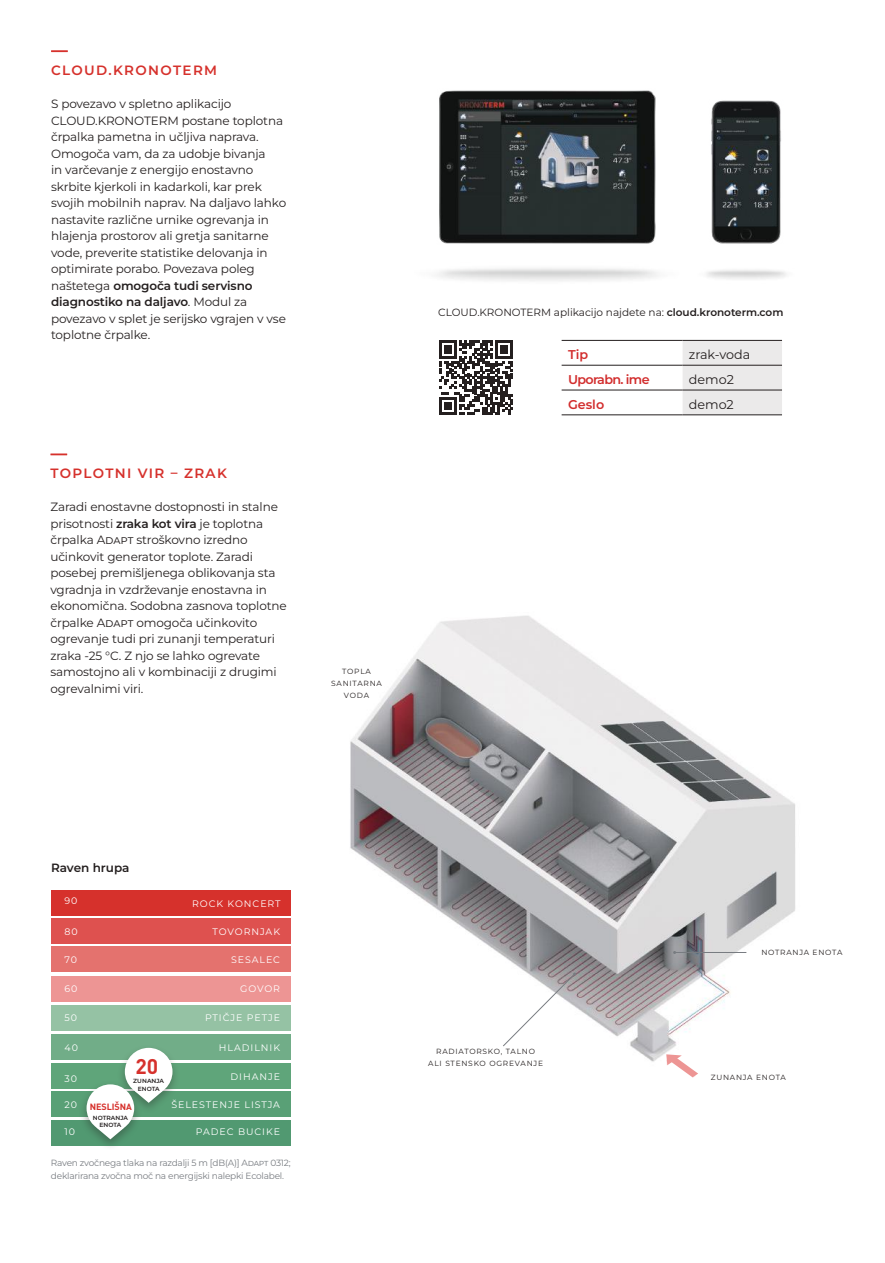
<style>
.page{position:relative;width:885px;height:1263px;background:#fff}
.page>*{position:absolute;margin:0;border:0;box-sizing:border-box;transform-origin:0 0}
.t1{font:700 21px "DIN Pro";color:#d6312c}
.t2{font:600 13.5px "Montserrat";letter-spacing:.1em;color:#d6312c}
.t3{font:12.75px "Montserrat";color:#241f1f}
.t4{font:600 12.75px "Montserrat";letter-spacing:-.05em;color:#d22d2d}
.t5{font:600 12.75px "Montserrat";letter-spacing:-.025em;color:#d22d2d}
.t6{font:12px/16.5px "Montserrat";letter-spacing:-.01em;color:#241f1f}
.t7{font:600 12px "Montserrat";color:#241f1f}
.t8{font:10.5px "Montserrat";color:#241f1f}
.t9{font:9.45px "Montserrat";letter-spacing:.1em;color:#fff}
.t10{font:9px/13.5px "Montserrat";letter-spacing:-.025em;color:#787c81}
.t11{font:700 9px "DIN Pro";letter-spacing:-.01em;color:#d6312c}
.t12{font:7.5px/12px "Montserrat";letter-spacing:.1em;color:#241f1f;text-align:center}
.t13{font:600 6px/7.2px "Montserrat";letter-spacing:.01em;color:#241f1f;text-align:center}
.s1{font-weight:600}
</style>
<div class="page">
<img style="left:350px;top:615px;width:445px;height:463px">
<svg style="left:50px;top:453px;width:17px;height:2px"></svg>
<svg style="left:666px;top:1054px;width:32px;height:23px"></svg>
<div style="left:51px;top:1063px;width:240px;height:25px;background:#5fa57a"></div>
<div style="left:51px;top:1091px;width:240px;height:26px;background:#59a076"></div>
<div style="left:51px;top:1120px;width:240px;height:25px;background:#519971"></div>
<div style="left:51px;top:1034px;width:240px;height:25px;background:#71ad88"></div>
<div style="left:51px;top:890px;width:240px;height:25px;background:#d6312c"></div>
<div style="left:51px;top:918px;width:240px;height:26px;background:#de514f"></div>
<div style="left:51px;top:947px;width:240px;height:25px;background:#e4726e"></div>
<div style="left:51px;top:976px;width:240px;height:25px;background:#ed9594"></div>
<div style="left:51px;top:1005px;width:240px;height:25px;background:#95c2a4"></div>
<div style="left:117px;top:1044px;width:63px;height:70px;background:#241f1f;opacity:.35"></div>
<svg style="left:142px;top:1091px;width:20px;height:12px"></svg>
<div style="left:125px;top:1048px;width:47px;height:47px;background:#fff;border-radius:50%"></div>
<div style="left:78px;top:1080px;width:64px;height:71px;background:#241f1f;opacity:.35"></div>
<svg style="left:96px;top:1128px;width:28px;height:11px"></svg>
<div style="left:86px;top:1084px;width:48px;height:48px;background:#fff;border-radius:50%"></div>
<hr style="left:674px;top:952px;width:72px;height:1px;background:#787c81">
<svg style="left:51px;top:50px;width:17px;height:2px"></svg>
<img style="left:437px;top:90px;width:349px;height:251px">
<div style="left:682px;top:341px;width:100px;height:74px;background:#ebeaea"></div>
<hr style="left:561px;top:340px;width:121px;height:1px;background:#241f1f">
<hr style="left:682px;top:340px;width:100px;height:1px;background:#241f1f">
<hr style="left:561px;top:365px;width:121px;height:1px;background:#241f1f">
<hr style="left:682px;top:365px;width:100px;height:1px;background:#241f1f">
<hr style="left:561px;top:390px;width:121px;height:1px;background:#241f1f">
<hr style="left:682px;top:390px;width:100px;height:1px;background:#241f1f">
<hr style="left:682px;top:415px;width:100px;height:1px;background:#241f1f">
<hr style="left:561px;top:415px;width:121px;height:1px;background:#241f1f">
<svg style="left:439px;top:341px;width:74px;height:74px"></svg>
<svg style="left:502px;top:972px;width:74px;height:75px"></svg>
<p class="t2" style="left:51px;top:60px;width:167px">CLOUD.KRONOTERM</p>
<p class="t6" style="left:51px;top:95px;width:237px">S povezavo v spletno aplikacijo CLOUD.KRONOTERM postane toplotna črpalka pametna in učljiva naprava.<br>Omogoča vam, da za udobje bivanja<br>in varčevanje z energijo enostavno skrbite kjerkoli in kadarkoli, kar prek svojih mobilnih naprav. Na daljavo lahko nastavite različne urnike ogrevanja in hlajenja prostorov ali gretja sanitarne vode, preverite statistike delovanja in optimirate porabo. Povezava poleg naštetega <span class="s1">omogoča tudi servisno diagnostiko na daljavo</span>. Modul za povezavo v splet je serijsko vgrajen v vse toplotne črpalke.</p>
<p class="t2" style="left:50px;top:463px;width:178px">TOPLOTNI VIR – ZRAK</p>
<p class="t6" style="left:50px;top:498px;width:238px">Zaradi enostavne dostopnosti in stalne prisotnosti <span class="s1">zraka kot vira</span> je toplotna<br>č rpalka Adapt stroškovno izredno učinkovit generator toplote. Zaradi posebej premišljenega oblikovanja sta vgradnja in vzdrževanje enostavna in ekonomična. Sodobna zasnova toplotne č rpalke Adapt omogoča učinkovito ogrevanje tudi pri zunanji temperaturi zraka -25 °C. Z njo se lahko ogrevate samostojno ali v kombinaciji z drugimi ogrevalnimi viri.</p>
<p class="t12" style="left:331px;top:665px;width:51px">TOPLA<br>SANITARNA<br>VODA</p>
<p class="t8" style="left:438px;top:305px;width:347px">CLOUD.KRONOTERM aplikacijo najdete na: <span class="s1">cloud.kronoterm.com</span></p>
<p class="t5" style="left:568px;top:345px;width:22px">Tip</p>
<p class="t3" style="left:689px;top:346px;width:63px">zrak-voda</p>
<p class="t4" style="left:568px;top:370px;width:83px">Uporabn. ime</p>
<p class="t3" style="left:689px;top:370px;width:46px">demo2</p>
<p class="t5" style="left:568px;top:395px;width:38px">Geslo</p>
<p class="t3" style="left:689px;top:395px;width:46px">demo2</p>
<p class="t7" style="left:51px;top:860px;width:80px">Raven hrupa</p>
<p class="t9" style="left:64px;top:894px;width:14px">90</p>
<p class="t9" style="left:192px;top:897px;width:90px">ROCK KONCERT</p>
<p class="t9" style="left:64px;top:925px;width:15px">80</p>
<p class="t9" style="left:212px;top:925px;width:69px">TOVORNJAK</p>
<p class="t9" style="left:64px;top:953px;width:14px">70</p>
<p class="t9" style="left:231px;top:953px;width:51px">SESALEC</p>
<p class="t9" style="left:64px;top:982px;width:14px">60</p>
<p class="t9" style="left:240px;top:982px;width:41px">GOVOR</p>
<p class="t9" style="left:64px;top:1012px;width:14px">50</p>
<p class="t9" style="left:205px;top:1012px;width:76px">PTIČJE PETJE</p>
<p class="t9" style="left:64px;top:1041px;width:15px">40</p>
<p class="t9" style="left:64px;top:1072px;width:14px">30</p>
<p class="t9" style="left:64px;top:1098px;width:14px">20</p>
<p class="t9" style="left:64px;top:1125px;width:12px">10</p>
<p class="t10" style="left:51px;top:1155px;width:241px">Raven zvočnega tlaka na razdalji 5 m [dB(A)] ADAPT 0312; deklarirana zvočna moč na energijski nalepki Ecolabel.</p>
<p class="t9" style="left:219px;top:1041px;width:63px">HLADILNIK</p>
<h1 class="t1" style="left:135px;top:1052px;width:24px">20</h1>
<p class="t9" style="left:230px;top:1070px;width:51px">DIHANJE</p>
<p class="t9" style="left:171px;top:1098px;width:109px">ŠELESTENJE LISTJA</p>
<p class="t9" style="left:196px;top:1125px;width:86px">PADEC BUCIKE</p>
<p class="t13" style="left:133px;top:1077px;width:32px">ZUNANJA<br>ENOTA</p>
<p class="t11" style="left:90px;top:1101px;width:43px">NESLIŠNA</p>
<p class="t13" style="left:93px;top:1114px;width:37px">NOTRANJA<br>ENOTA</p>
<p class="t12" style="left:428px;top:1044px;width:116px">RADIATORSKO, TALNO<br>ALI STENSKO OGREVANJE</p>
<p class="t12" style="left:761px;top:946px;width:82px">NOTRANJA ENOTA</p>
<p class="t12" style="left:710px;top:1070px;width:76px">ZUNANJA ENOTA</p>
</div>
